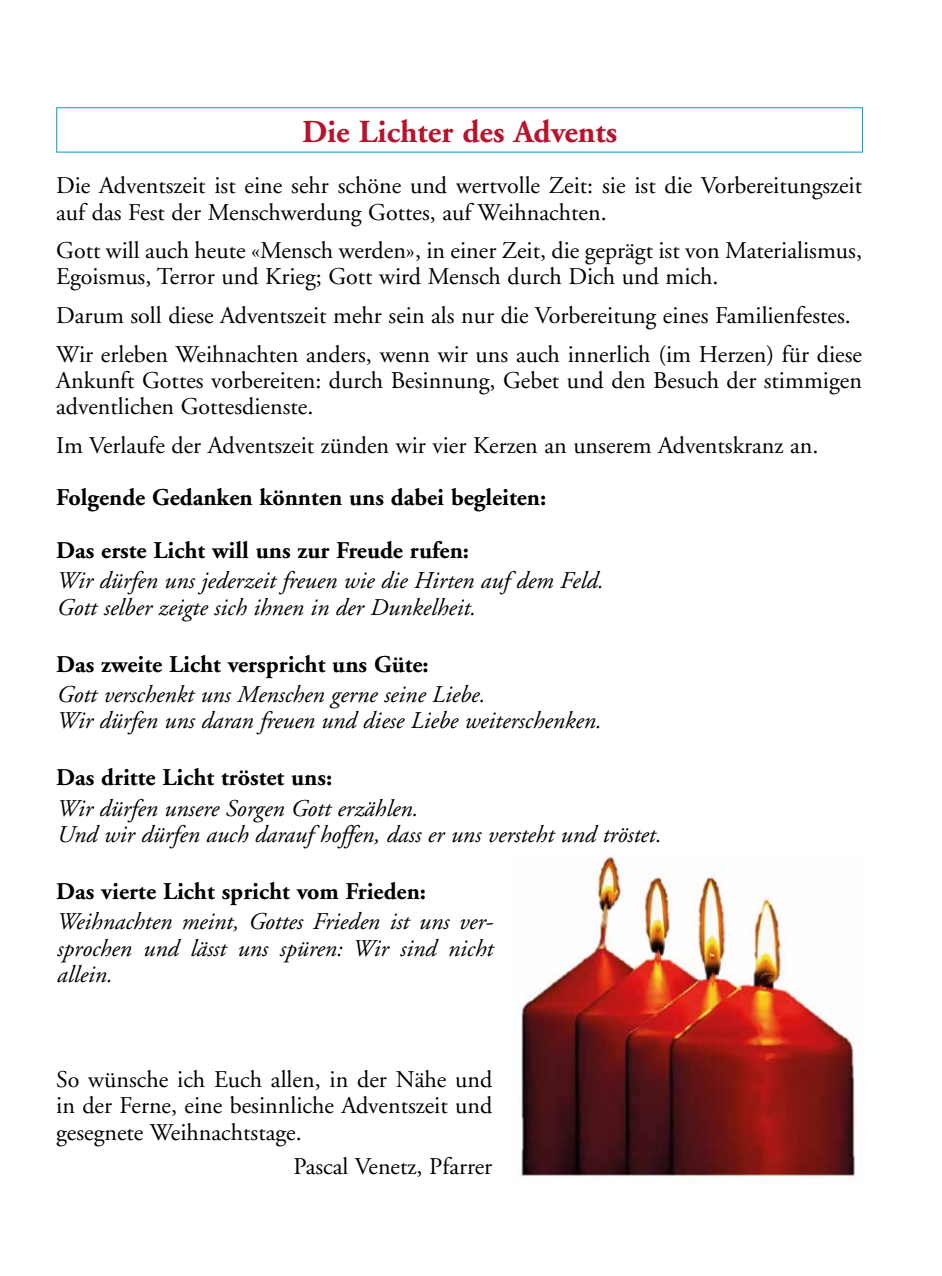
<style>
.page{position:relative;width:942px;height:1276px;background:#fff}
.page>*{position:absolute;margin:0;border:0;box-sizing:border-box;transform-origin:0 0}
.t1{font:700 32px "Adobe Garamond";color:#b7142c}
.t2{font:24px/26.2px "Adobe Garamond";color:#000}
.t3{font:italic 24px/26.2px "Adobe Garamond";color:#000}
.t4{font:700 24px/52.6px "Adobe Garamond";color:#000}
</style>
<div class="page">
<img style="left:517px;top:856px;width:338px;height:323px">
<h1 class="t1" style="left:302px;top:114px;width:316px">Die Lichter des Advents</h1>
<p class="t2" style="left:56px;top:173px;width:807px">Die Adventszeit ist eine sehr schöne und wertvolle Zeit: sie ist die Vorbereitungszeit auf das Fest der Menschwerdung Gottes, auf Weihnachten.</p>
<p class="t2" style="left:56px;top:238px;width:807px">Gott will auch heute «Mensch werden», in einer Zeit, die geprägt ist von Materialismus,<br>Egoismus, Terror und Krieg; Gott wird Mensch durch Dich und mich.</p>
<p class="t2" style="left:56px;top:297px;width:807px;line-height:38.6px">Darum soll diese Adventszeit mehr sein als nur die Vorbereitung eines Familienfestes.<br>Wir erleben Weihnachten anders, wenn wir uns auch innerlich (im Herzen) für diese</p>
<p class="t2" style="left:56px;top:368px;width:806px">Ankunft Gottes vorbereiten: durch Besinnung, Gebet und den Besuch der stimmigen adventlichen Gottesdienste.</p>
<p class="t2" style="left:56px;top:433px;width:763px">Im Verlaufe der Adventszeit zünden wir vier Kerzen an unserem Adventskranz an.</p>
<p class="t4" style="left:56px;top:472px;width:491px">Folgende Gedanken könnten uns dabei begleiten:<br>Das erste Licht will uns zur Freude rufen:</p>
<p class="t3" style="left:56px;top:568px;width:547px">Wir dürfen uns jederzeit freuen wie die Hirten auf dem Feld.<br>Gott selber zeigte sich ihnen in der Dunkelheit.</p>
<p class="t4" style="left:56px;top:638px;width:374px">Das zweite Licht verspricht uns Güte:</p>
<p class="t3" style="left:56px;top:682px;width:546px">Gott verschenkt uns Menschen gerne seine Liebe.<br>Wir dürfen uns daran freuen und diese Liebe weiterschenken.</p>
<p class="t4" style="left:56px;top:752px;width:277px">Das dritte Licht tröstet uns:</p>
<p class="t3" style="left:56px;top:796px;width:605px">Wir dürfen unsere Sorgen Gott erzählen.<br>Und wir dürfen auch darauf hoffen, dass er uns versteht und tröstet.</p>
<p class="t4" style="left:56px;top:865px;width:371px">Das vierte Licht spricht vom Frieden:</p>
<p class="t3" style="left:56px;top:909px;width:438px;text-align:justify">Weihnachten meint, Gottes Frieden ist uns ver&shy;sprochen und lässt uns spüren: Wir sind nicht allein.</p>
<p class="t2" style="left:56px;top:1067px;width:437px;text-align:justify">So wünsche ich Euch allen, in der Nähe und in der Ferne, eine besinnliche Adventszeit und gesegnete Weihnachtstage.</p>
<p class="t2" style="left:293px;top:1154px;width:200px">Pascal Venetz, Pfarrer</p>
</div>
